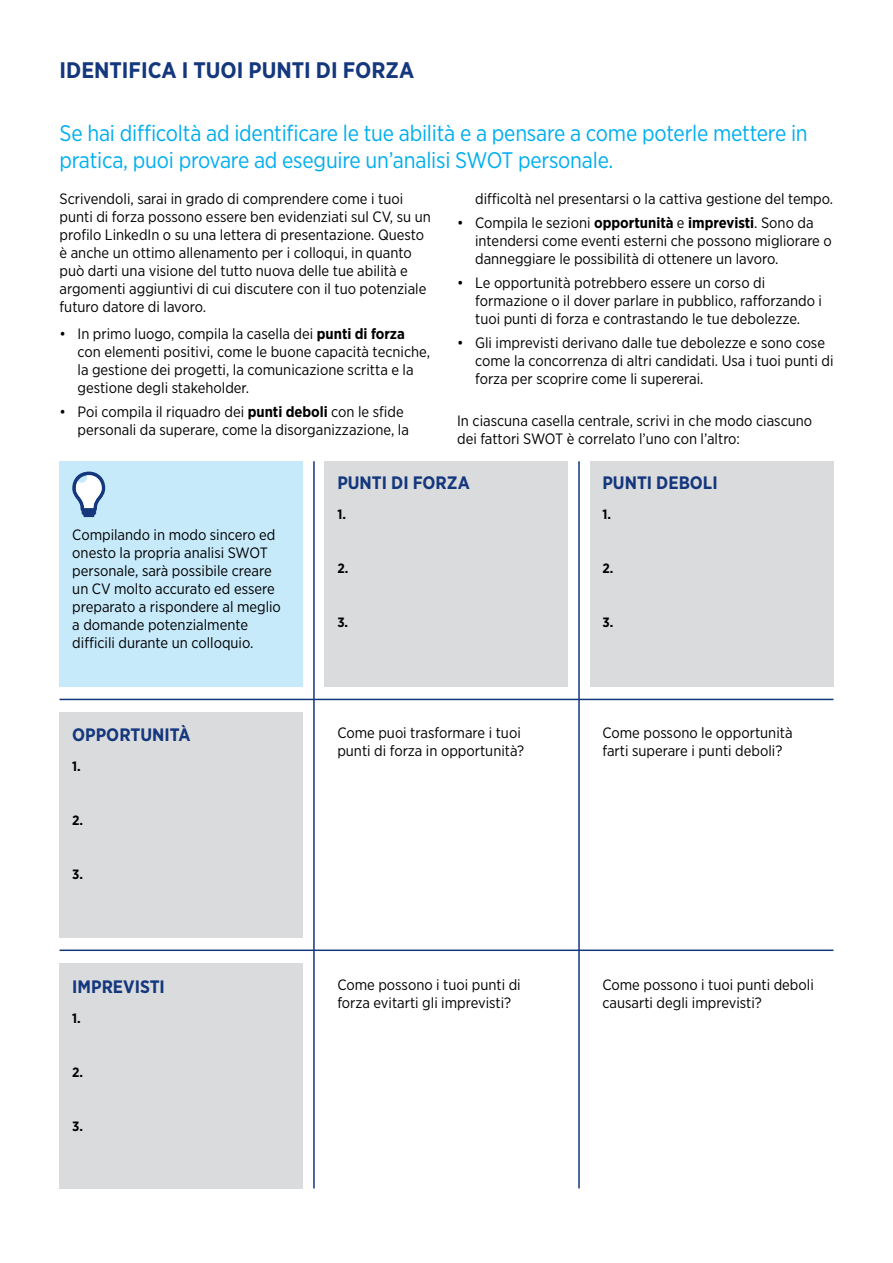
<style>
.page{position:relative;width:893px;height:1263px;background:#fff}
.page>*{position:absolute;margin:0;border:0;box-sizing:border-box;transform-origin:0 0}
.t1{font:22.5px/27px "Gotham Narrow";letter-spacing:-.01em;color:#00aeef}
.t2{font:700 22.5px "Gotham Narrow";color:#14377d}
.t3{font:700 18px "Gotham Narrow";color:#14377d}
.t4{font:15px/18px "Gotham Narrow";color:#000}
.t5{font:700 13.5px "Gotham Narrow";color:#000}
.s1{font-weight:700}
</style>
<div class="page">
<div style="left:60px;top:461px;width:243px;height:226px;background:#c7eafb"></div>
<div style="left:60px;top:712px;width:243px;height:226px;background:#dadbdc"></div>
<div style="left:60px;top:963px;width:243px;height:225px;background:#dadbdc"></div>
<div style="left:325px;top:461px;width:243px;height:226px;background:#dadbdc"></div>
<div style="left:590px;top:461px;width:243px;height:226px;background:#dadbdc"></div>
<hr style="left:313px;top:461px;width:2px;height:727px;background:#14377d">
<hr style="left:60px;top:699px;width:773px;height:1px;background:#14377d">
<hr style="left:60px;top:949px;width:773px;height:2px;background:#14377d">
<hr style="left:578px;top:461px;width:2px;height:727px;background:#14377d">
<svg style="left:72px;top:472px;width:33px;height:45px"></svg>
<h1 class="t2" style="left:60px;top:55px;width:356px">IDENTIFICA I TUOI PUNTI DI FORZA</h1>
<h1 class="t1" style="left:60px;top:119px;width:750px">Se hai difficoltà ad identificare le tue abilità e a pensare a come poterle mettere in pratica, puoi provare ad eseguire un’analisi SWOT personale.</h1>
<p class="t4" style="left:60px;top:189px;width:373px">Scrivendoli, sarai in grado di comprendere come i tuoi punti di forza possono essere ben evidenziati sul CV, su un profilo LinkedIn o su una lettera di presentazione. Questo è anche un ottimo allenamento per i colloqui, in quanto può darti una visione del tutto nuova delle tue abilità e argomenti aggiuntivi di cui discutere con il tuo potenziale futuro datore di lavoro.</p>
<p class="t4" style="left:78px;top:324px;width:354px;text-indent:-18px">• In primo luogo, compila la casella dei <span class="s1">punti di forza </span>con elementi positivi, come le buone capacità tecniche, la gestione dei progetti, la comunicazione scritta e la gestione degli stakeholder.</p>
<p class="t4" style="left:78px;top:402px;width:333px;text-indent:-18px">• Poi compila il riquadro dei <span class="s1">punti deboli</span> con le sfide personali da superare, come la disorganizzazione, la</p>
<p class="t4" style="left:475px;top:189px;width:360px">difficoltà nel presentarsi o la cattiva gestione del tempo.</p>
<p class="t4" style="left:475px;top:213px;width:358px;text-indent:-18px">• Compila le sezioni <span class="s1">opportunità</span> e <span class="s1">imprevisti</span>. Sono da intendersi come eventi esterni che possono migliorare o danneggiare le possibilità di ottenere un lavoro.</p>
<p class="t4" style="left:475px;top:273px;width:348px;text-indent:-18px">• Le opportunità potrebbero essere un corso di formazione o il dover parlare in pubblico, rafforzando i tuoi punti di forza e contrastando le tue debolezze.</p>
<p class="t4" style="left:475px;top:333px;width:360px;text-indent:-18px">• Gli imprevisti derivano dalle tue debolezze e sono cose come la concorrenza di altri candidati. Usa i tuoi punti di forza per scoprire come li supererai.</p>
<p class="t4" style="left:457px;top:411px;width:357px">In ciascuna casella centrale, scrivi in che modo ciascuno dei fattori SWOT è correlato l’uno con l’altro:</p>
<p class="t4" style="left:72px;top:525px;width:210px">Compilando in modo sincero ed onesto la propria analisi SWOT personale, sarà possibile creare un CV molto accurato ed essere preparato a rispondere al meglio a domande potenzialmente difficili durante un colloquio.</p>
<p class="t3" style="left:72px;top:723px;width:120px">OPPORTUNITÀ</p>
<p class="t5" style="left:72px;top:757px;width:10px">1.</p>
<p class="t5" style="left:72px;top:811px;width:12px">2.</p>
<p class="t5" style="left:72px;top:865px;width:12px">3.</p>
<p class="t3" style="left:72px;top:975px;width:94px">IMPREVISTI</p>
<p class="t5" style="left:72px;top:1009px;width:10px">1.</p>
<p class="t5" style="left:72px;top:1063px;width:12px">2.</p>
<p class="t5" style="left:72px;top:1117px;width:12px">3.</p>
<p class="t3" style="left:337px;top:471px;width:134px">PUNTI DI FORZA</p>
<p class="t5" style="left:337px;top:505px;width:10px">1.</p>
<p class="t5" style="left:337px;top:559px;width:12px">2.</p>
<p class="t5" style="left:337px;top:613px;width:12px">3.</p>
<p class="t4" style="left:337px;top:723px;width:188px">Come puoi trasformare i tuoi punti di forza in opportunità?</p>
<p class="t4" style="left:337px;top:975px;width:185px">Come possono i tuoi punti di forza evitarti gli imprevisti?</p>
<p class="t3" style="left:602px;top:471px;width:117px">PUNTI DEBOLI</p>
<p class="t5" style="left:602px;top:505px;width:10px">1.</p>
<p class="t5" style="left:602px;top:559px;width:12px">2.</p>
<p class="t5" style="left:602px;top:613px;width:12px">3.</p>
<p class="t4" style="left:602px;top:723px;width:192px">Come possono le opportunità farti superare i punti deboli?</p>
<p class="t4" style="left:602px;top:975px;width:213px">Come possono i tuoi punti deboli causarti degli imprevisti?</p>
</div>
